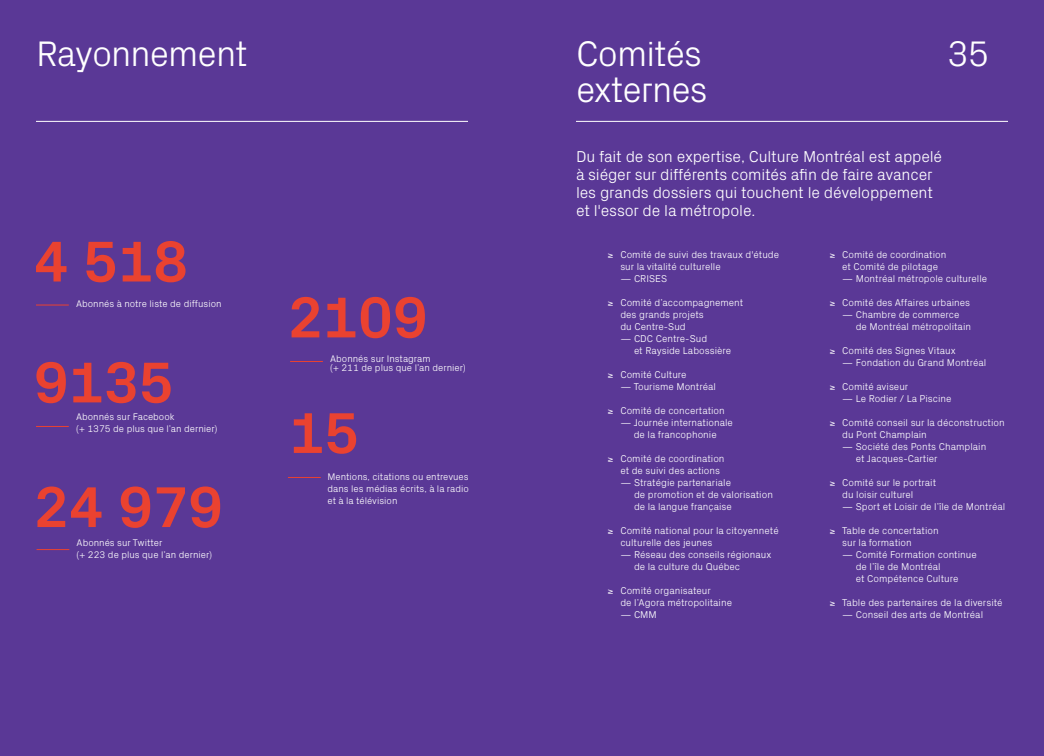
<style>
.page{position:relative;width:1044px;height:756px;background:#5a3896}
.page>*{position:absolute;margin:0;border:0;box-sizing:border-box;transform-origin:0 0}
.t1{font:700 58.3px/124.6px "Px Grotesk";color:#ea4230}
.t2{font:300 36px/36px "Px Grotesk";letter-spacing:-.025em;color:#fff}
.t3{font:300 16px/18px "Px Grotesk";letter-spacing:-.01em;color:#fff}
.t4{font:300 10px/12px "Px Grotesk";color:#fff}
.t5{font:300 9.7px/12px "Px Grotesk";color:#fff}
</style>
<div class="page">
<hr style="left:36px;top:121px;width:432px;height:1px;background:#fff">
<hr style="left:576px;top:121px;width:432px;height:1px;background:#fff">
<hr style="left:36px;top:305px;width:33px;height:1px;background:#ea4230">
<hr style="left:36px;top:426px;width:33px;height:1px;background:#ea4230">
<hr style="left:37px;top:549px;width:32px;height:1px;background:#ea4230">
<hr style="left:290px;top:361px;width:33px;height:1px;background:#ea4230">
<hr style="left:288px;top:477px;width:33px;height:1px;background:#ea4230">
<h2 class="t2" style="left:36px;top:33px;width:213px">Rayonnement</h2>
<h2 class="t2" style="left:947px;top:33px;width:44px">35</h2>
<h2 class="t2" style="left:576px;top:33px;width:133px">Comités externes</h2>
<h1 class="t1" style="left:34px;top:196px;width:156px">4 518</h1>
<p class="t5" style="left:76px;top:297px;width:147px">Abonnés à notre liste de diffusion</p>
<h1 class="t1" style="left:34px;top:317px;width:191px">9135<br>24 979</h1>
<p class="t5" style="left:77px;top:536px;width:137px">Abonnés sur Twitter<br>(+ 223 de plus que l’an dernier)</p>
<p class="t5" style="left:76px;top:410px;width:143px">Abonnés sur Facebook<br>(+ 1375 de plus que l’an dernier)</p>
<h1 class="t1" style="left:288px;top:252px;width:141px">2109</h1>
<p class="t5" style="left:330px;top:353px;width:137px;line-height:9.7px">Abonnés sur Instagram<br>(+ 211 de plus que l’an dernier)</p>
<h1 class="t1" style="left:289px;top:368px;width:71px">15</h1>
<p class="t5" style="left:328px;top:470px;width:143px;text-align:justify">Mentions, citations ou entrevues dans les médias écrits, à la radio et à la télévision</p>
<h3 class="t3" style="left:576px;top:146px;width:368px">Du fait de son expertise, Culture Montréal est appelé à siéger sur différents comités afin de faire avancer les grands dossiers qui touchent le développement et l'essor de la métropole.</h3>
<p class="t4" style="left:620px;top:248px;width:160px;text-indent:-12px">≥ Comité de suivi des travaux d'étude sur la vitalité culturelle</p>
<p class="t4" style="left:620px;top:272px;width:48px">— CRISES</p>
<p class="t4" style="left:620px;top:296px;width:124px;text-indent:-12px">≥ Comité d’accompagnement des grands projets<br>du Centre-Sud</p>
<p class="t4" style="left:634px;top:332px;width:99px;text-indent:-14px">— CDC Centre-Sud<br>et Rayside Labossière</p>
<p class="t4" style="left:608px;top:368px;width:80px">≥ Comité Culture</p>
<p class="t4" style="left:620px;top:380px;width:97px">— Tourisme Montréal</p>
<p class="t4" style="left:608px;top:404px;width:118px">≥ Comité de concertation</p>
<p class="t4" style="left:620px;top:416px;width:114px;text-align:center">— Journée internationale de la francophonie</p>
<p class="t4" style="left:620px;top:452px;width:106px;text-indent:-12px">≥ Comité de coordination et de suivi des actions</p>
<p class="t4" style="left:634px;top:476px;width:140px;text-indent:-14px">— Stratégie partenariale<br>de promotion et de valorisation de la langue française</p>
<p class="t4" style="left:620px;top:524px;width:160px;text-indent:-12px">≥ Comité national pour la citoyenneté culturelle des jeunes</p>
<p class="t4" style="left:634px;top:548px;width:139px;text-indent:-14px">— Réseau des conseils régionaux de la culture du Québec</p>
<p class="t4" style="left:620px;top:584px;width:113px;text-indent:-12px">≥ Comité organisateur<br>de l’Agora métropolitaine</p>
<p class="t4" style="left:620px;top:608px;width:38px">— CMM</p>
<p class="t4" style="left:830px;top:248px;width:118px;text-align:center">≥ Comité de coordination et Comité de pilotage</p>
<p class="t4" style="left:842px;top:272px;width:146px">— Montréal métropole culturelle</p>
<p class="t4" style="left:830px;top:296px;width:142px">≥ Comité des Affaires urbaines</p>
<p class="t4" style="left:856px;top:308px;width:117px;text-indent:-14px">— Chambre de commerce de Montréal métropolitain</p>
<p class="t4" style="left:830px;top:344px;width:128px">≥ Comité des Signes Vitaux</p>
<p class="t4" style="left:842px;top:356px;width:146px">— Fondation du Grand Montréal</p>
<p class="t4" style="left:830px;top:380px;width:80px">≥ Comité aviseur</p>
<p class="t4" style="left:842px;top:392px;width:111px">— Le Rodier / La Piscine</p>
<p class="t4" style="left:842px;top:416px;width:164px;text-indent:-12px">≥ Comité conseil sur la déconstruction du Pont Champlain</p>
<p class="t4" style="left:856px;top:440px;width:132px;text-indent:-14px">— Société des Ponts Champlain et Jacques-Cartier</p>
<p class="t4" style="left:842px;top:476px;width:96px;text-indent:-12px">≥ Comité sur le portrait du loisir culturel</p>
<p class="t4" style="left:842px;top:500px;width:165px">— Sport et Loisir de l’île de Montréal</p>
<p class="t4" style="left:842px;top:524px;width:98px;text-indent:-12px">≥ Table de concertation sur la formation</p>
<p class="t4" style="left:856px;top:548px;width:122px;text-indent:-14px">— Comité Formation continue de l’île de Montréal<br>et Compétence Culture</p>
<p class="t4" style="left:830px;top:596px;width:174px">≥ Table des partenaires de la diversité</p>
<p class="t4" style="left:842px;top:608px;width:142px">— Conseil des arts de Montréal</p>
</div>
